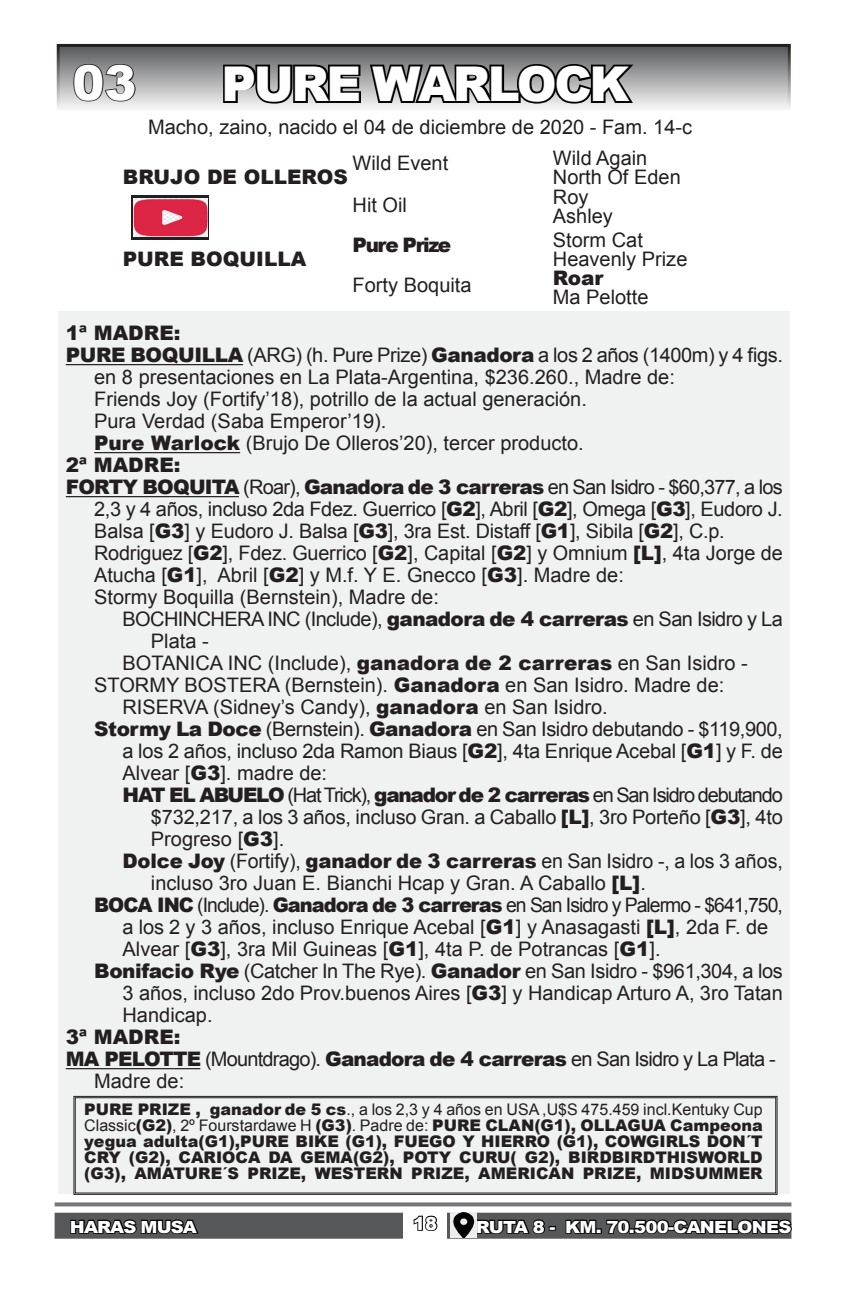
<style>
.page{position:relative;width:851px;height:1304px;background:#fff}
.page>*{position:absolute;margin:0;border:0;box-sizing:border-box;transform-origin:0 0}
.t1{font:900 48px "Arial";letter-spacing:-.05em;color:#fff}
.t2{font:20px "Arial";color:#231f20}
.t3{font:20px "Arial";letter-spacing:-.02em;color:#231f20}
.t4{font:20px "Arial";letter-spacing:-.05em;color:#231f20}
.t5{font:900 20px "Arial";letter-spacing:-.04em;color:#231f20}
.t6{font:20px "Arial";letter-spacing:-.04em;color:#231f20}
.t7{font:20px "Arial";letter-spacing:-.06em;color:#231f20}
.t8{font:20px "Arial";letter-spacing:-.03em;color:#231f20}
.t9{font:900 20px "Arial";color:#231f20}
.t10{font:900 20px "Arial";letter-spacing:-.07em;color:#231f20}
.t11{font:900 18px "Arial";color:#fff}
.t12{font:900 16.8px "Arial";letter-spacing:-.04em;color:#fff;scale:1.08 1}
.t13{font:900 16px/16px "Arial";color:#231f20;text-align:justify}
.s1{font-weight:900}
.s2{font-weight:400}
</style>
<div class="page">
<div style="left:58px;top:311px;width:731px;height:882px;background:#f0f1f1"></div>
<svg style="left:57px;top:44px;width:733px;height:65px;background:#909192"></svg>
<svg style="left:55px;top:1202px;width:736px;height:4px;background:#848587"></svg>
<div style="left:55px;top:1213px;width:736px;height:26px;background:#57585a"></div>
<svg style="left:74px;top:1096px;width:703px;height:99px"></svg>
<div style="left:75px;top:1097px;width:701px;height:96px;border:1px solid #231f20"></div>
<svg style="left:221px;top:61px;width:417px;height:45px;background:#6b6b6c"></svg>
<hr style="left:66px;top:364px;width:177px;height:1px;background:#231f20">
<hr style="left:94px;top:452px;width:146px;height:1px;background:#231f20">
<hr style="left:66px;top:496px;width:173px;height:1px;background:#231f20">
<hr style="left:66px;top:1068px;width:134px;height:1px;background:#231f20">
<div style="left:403px;top:1207px;width:44px;height:35px;background:#fff"></div>
<svg style="left:413px;top:1215px;width:25px;height:16px"></svg>
<svg style="left:72px;top:63px;width:65px;height:40px;background:#8f8f90"></svg>
<svg style="left:69px;top:1212px;width:131px;height:22px"></svg>
<svg style="left:476px;top:1217px;width:69px;height:18px"></svg>
<div style="left:548px;top:1226px;width:8px;height:5px;border:2px solid #000"></div>
<svg style="left:564px;top:1212px;width:228px;height:23px"></svg>
<img style="left:450px;top:1212px;width:26px;height:25px">
<svg style="left:131px;top:196px;width:78px;height:44px"></svg>
<img style="left:134px;top:198px;width:73px;height:39px">
<h1 class="t1" style="left:72px;top:48px;width:66px">03</h1>
<h1 class="t1" style="left:221px;top:49px;width:409px">PURE WARLOCK</h1>
<p class="t2" style="left:148px;top:114px;width:545px">Macho, zaino, nacido el 04 de diciembre de 2020 - Fam. 14-c</p>
<p class="t2" style="left:352px;top:150px;width:97px">Wild Event</p>
<p class="t9" style="left:123px;top:163px;width:226px">BRUJO DE OLLEROS</p>
<p class="t9" style="left:123px;top:244px;width:185px">PURE BOQUILLA</p>
<p class="t2" style="left:352px;top:192px;width:56px">Hit Oil</p>
<p class="t10" style="left:352px;top:230px;width:100px">Pure Prize</p>
<p class="t2" style="left:352px;top:272px;width:120px">Forty Boquita</p>
<p class="t2" style="left:552px;top:145px;width:96px">Wild Again</p>
<p class="t2" style="left:552px;top:164px;width:129px">North Of Eden</p>
<p class="t2" style="left:552px;top:184px;width:37px">Roy</p>
<p class="t2" style="left:552px;top:202px;width:62px">Ashley</p>
<p class="t2" style="left:552px;top:227px;width:92px">Storm Cat</p>
<p class="t2" style="left:552px;top:246px;width:136px">Heavenly Prize</p>
<p class="t9" style="left:552px;top:263px;width:52px">Roar</p>
<p class="t2" style="left:552px;top:284px;width:97px">Ma Pelotte</p>
<p class="t9" style="left:66px;top:318px;width:116px">1ª MADRE:</p>
<p class="t3" style="left:66px;top:342px;width:718px"><span class="s1">PURE BOQUILLA</span> (ARG) (h. Pure Prize) <span class="s1">Ganadora</span> a los 2 años (1400m) y 4 figs.</p>
<p class="t2" style="left:94px;top:364px;width:582px">en 8 presentaciones en La Plata-Argentina, $236.260., Madre de:</p>
<p class="t2" style="left:94px;top:386px;width:494px">Friends Joy (Fortify’18), potrillo de la actual generación.</p>
<p class="t2" style="left:94px;top:408px;width:293px">Pura Verdad (Saba Emperor’19).</p>
<p class="t2" style="left:94px;top:430px;width:491px"><span class="s1">Pure Warlock</span> (Brujo De Olleros’20), tercer producto.</p>
<p class="t9" style="left:66px;top:450px;width:116px">2ª MADRE:</p>
<p class="t5" style="left:66px;top:472px;width:718px">FORTY BOQUITA <span class="s2">(Roar),</span> Ganadora de 3 carreras <span class="s2">en San Isidro - $60,377, a los</span></p>
<p class="t3" style="left:94px;top:496px;width:690px">2,3 y 4 años, incluso 2da Fdez. Guerrico [<span class="s1">G2</span>], Abril [<span class="s1">G2</span>], Omega [<span class="s1">G3</span>], Eudoro J.</p>
<p class="t2" style="left:94px;top:518px;width:632px">Balsa [<span class="s1">G3</span>] y Eudoro J. Balsa [<span class="s1">G3</span>], 3ra Est. Distaff [<span class="s1">G1</span>], Sibila [<span class="s1">G2</span>], C.p.</p>
<p class="t2" style="left:94px;top:540px;width:690px">Rodriguez [<span class="s1">G2</span>], Fdez. Guerrico [<span class="s1">G2</span>], Capital [<span class="s1">G2</span>] y Omnium <span class="s1">[L]</span>, 4ta Jorge de</p>
<p class="t2" style="left:94px;top:562px;width:531px">Atucha [<span class="s1">G1</span>], Abril [<span class="s1">G2</span>] y M.f. Y E. Gnecco [<span class="s1">G3</span>]. Madre de:</p>
<p class="t2" style="left:94px;top:584px;width:346px">Stormy Boquilla (Bernstein), Madre de:</p>
<p class="t8" style="left:122px;top:606px;width:661px">BOCHINCHERA INC (Include), <span class="s1">ganadora de 4 carreras</span> en San Isidro y La</p>
<p class="t2" style="left:151px;top:628px;width:59px">Plata -</p>
<p class="t2" style="left:122px;top:650px;width:626px">BOTANICA INC (Include), <span class="s1">ganadora de 2 carreras</span> en San Isidro -</p>
<p class="t2" style="left:94px;top:672px;width:631px">STORMY BOSTERA (Bernstein). <span class="s1">Ganadora</span> en San Isidro. Madre de:</p>
<p class="t2" style="left:122px;top:694px;width:486px">RISERVA (Sidney’s Candy), <span class="s1">ganadora</span> en San Isidro.</p>
<p class="t3" style="left:94px;top:716px;width:690px"><span class="s1">Stormy La Doce</span> (Bernstein). <span class="s1">Ganadora</span> en San Isidro debutando - $119,900,</p>
<p class="t2" style="left:122px;top:738px;width:661px">a los 2 años, incluso 2da Ramon Biaus [<span class="s1">G2</span>], 4ta Enrique Acebal [<span class="s1">G1</span>] y F. de</p>
<p class="t2" style="left:122px;top:760px;width:206px">Alvear [<span class="s1">G3</span>]. madre de:</p>
<p class="t7" style="left:122px;top:782px;width:661px"><span class="s1">HAT EL ABUELO</span> (Hat Trick), <span class="s1">ganador de 2 carreras</span> en San Isidro debutando</p>
<p class="t2" style="left:151px;top:804px;width:633px">$732,217, a los 3 años, incluso Gran. a Caballo <span class="s1">[L]</span>, 3ro Porteño [<span class="s1">G3</span>], 4to</p>
<p class="t2" style="left:151px;top:826px;width:135px">Progreso [<span class="s1">G3</span>].</p>
<p class="t2" style="left:122px;top:848px;width:661px"><span class="s1">Dolce Joy</span> (Fortify), <span class="s1">ganador de 3 carreras</span> en San Isidro -, a los 3 años,</p>
<p class="t2" style="left:151px;top:870px;width:496px">incluso 3ro Juan E. Bianchi Hcap y Gran. A Caballo <span class="s1">[L]</span>.</p>
<p class="t4" style="left:94px;top:892px;width:690px"><span class="s1">BOCA INC</span> (Include). <span class="s1">Ganadora de 3 carreras</span> en San Isidro y Palermo - $641,750,</p>
<p class="t2" style="left:122px;top:914px;width:647px">a los 2 y 3 años, incluso Enrique Acebal [<span class="s1">G1</span>] y Anasagasti <span class="s1">[L]</span>, 2da F. de</p>
<p class="t2" style="left:122px;top:936px;width:539px">Alvear [<span class="s1">G3</span>], 3ra Mil Guineas [<span class="s1">G1</span>], 4ta P. de Potrancas [<span class="s1">G1</span>].</p>
<p class="t3" style="left:94px;top:958px;width:690px"><span class="s1">Bonifacio Rye</span> (Catcher In The Rye). <span class="s1">Ganador</span> en San Isidro - $961,304, a los</p>
<p class="t2" style="left:122px;top:980px;width:661px">3 años, incluso 2do Prov.buenos Aires [<span class="s1">G3</span>] y Handicap Arturo A, 3ro Tatan</p>
<p class="t2" style="left:122px;top:1002px;width:92px">Handicap.</p>
<p class="t9" style="left:66px;top:1022px;width:116px">3ª MADRE:</p>
<p class="t6" style="left:66px;top:1046px;width:711px"><span class="s1">MA PELOTTE</span> (Mountdrago). <span class="s1">Ganadora de 4 carreras</span> en San Isidro y La Plata -</p>
<p class="t2" style="left:94px;top:1068px;width:92px">Madre de:</p>
<p class="t13" style="left:84px;top:1100px;width:680px">PURE PRIZE , ganador de 5 cs<span class="s2">., a los 2,3 y 4 años en USA ,U$S 475.459 incl.Kentuky Cup Classic</span>(G2)<span class="s2">, 2º Fourstardawe H</span> (G3)<span class="s2">. Padre de:</span> PURE CLAN(G1), OLLAGUA Campeona yegua adulta(G1),PURE BIKE (G1), FUEGO Y HIERRO (G1), COWGIRLS DON´T CRY (G2), CARIOCA DA GEMA(G2), POTY CURU( G2), BIRDBIRDTHISWORLD (G3), AMATURE´S PRIZE, WESTERN PRIZE, AMERICAN PRIZE, MIDSUMMER</p>
<p class="t11" style="left:413px;top:1210px;width:26px">18</p>
<p class="t12" style="left:70px;top:1214px;width:119px">HARAS MUSA</p>
<p class="t12" style="left:476px;top:1214px;width:293px">RUTA 8 - KM. 70.500-CANELONES</p>
</div>
